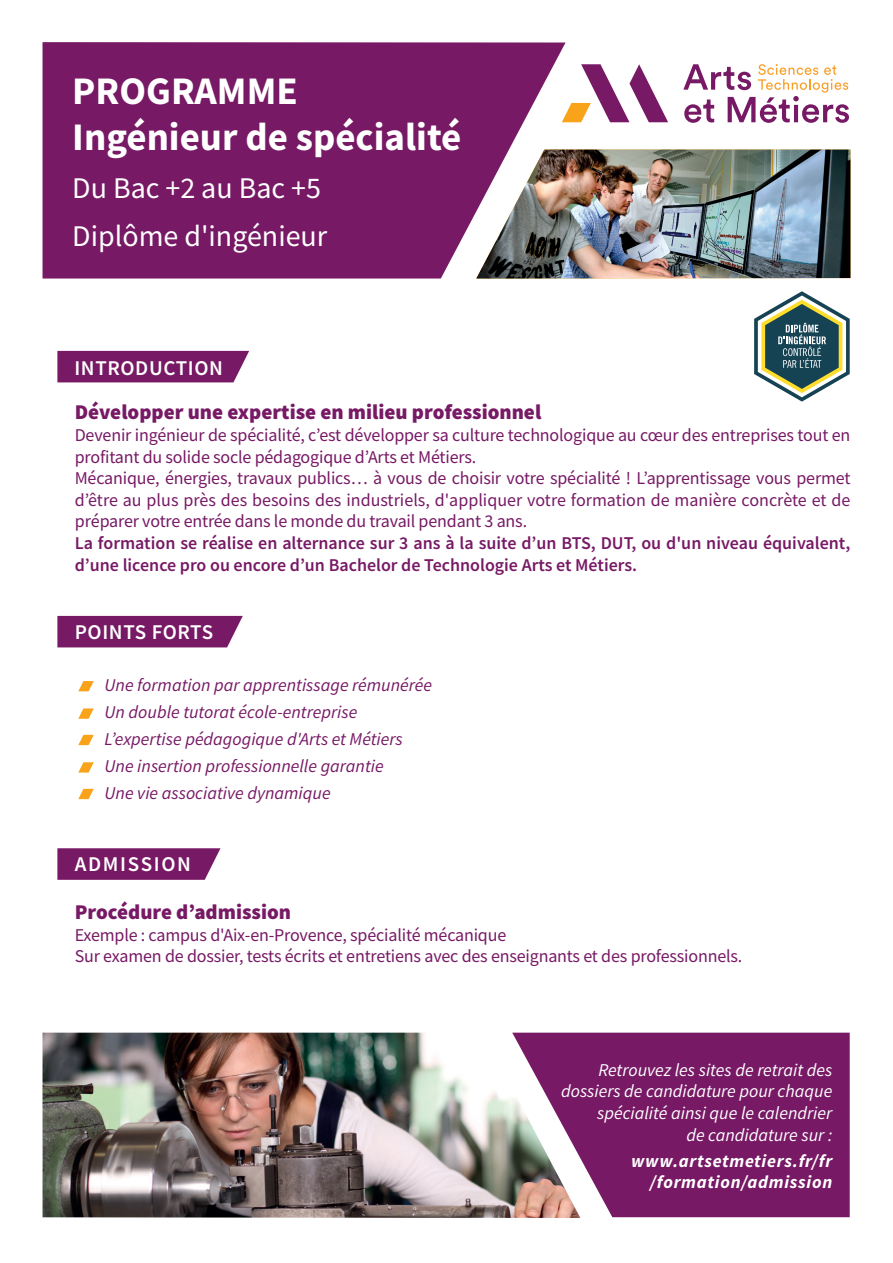
<style>
.page{position:relative;width:893px;height:1263px;background:#fff}
.page>*{position:absolute;margin:0;border:0;box-sizing:border-box;transform-origin:0 0}
.t1{font:700 39px/46.8px "Source Sans Pro";color:#fff}
.t2{font:30px/48px "Source Sans Pro";color:#fff}
.t3{font:900 21px "Source Sans Pro";color:#771965}
.t4{font:600 21px "Source Sans Pro";letter-spacing:.03em;color:#fff}
.t5{font:600 21px "Source Sans Pro";letter-spacing:.08em;color:#fff}
.t6{font:18px/21.6px "Source Sans Pro";letter-spacing:-.01em;color:#771965}
.t7{font:italic 18px/27px "Source Sans Pro";color:#771965}
.t8{font:600 18px/21.6px "Source Sans Pro";color:#771965}
.t9{font:italic 18px/21.6px "Source Sans Pro";color:#fff;text-align:right}
.t10{font:italic 700 18px/21.6px "Source Sans Pro";letter-spacing:.04em;color:#fff;text-align:right}
</style>
<div class="page">
<div style="left:580px;top:1033px;width:270px;height:184px;background:#771965"></div>
<div style="left:43px;top:42px;width:523px;height:237px;background:#771965"></div>
<img style="left:476px;top:150px;width:374px;height:129px">
<div style="left:57px;top:351px;width:192px;height:31px;background:#771965"></div>
<div style="left:57px;top:616px;width:186px;height:31px;background:#771965"></div>
<svg style="left:57px;top:848px;width:163px;height:32px"></svg>
<svg style="left:78px;top:789px;width:16px;height:10px"></svg>
<svg style="left:78px;top:762px;width:16px;height:10px"></svg>
<svg style="left:78px;top:735px;width:16px;height:10px"></svg>
<svg style="left:78px;top:708px;width:16px;height:11px"></svg>
<svg style="left:78px;top:681px;width:16px;height:10px"></svg>
<svg style="left:562px;top:64px;width:106px;height:58px"></svg>
<svg style="left:683px;top:64px;width:166px;height:59px"></svg>
<img style="left:43px;top:1033px;width:537px;height:185px">
<svg style="left:754px;top:291px;width:96px;height:111px"></svg>
<h1 class="t1" style="left:72px;top:67px;width:391px">PROGRAMME<br>Ingénieur de spécialité</h1>
<h2 class="t2" style="left:72px;top:164px;width:257px">Du Bac +2 au Bac +5<br>Diplôme d'ingénieur</h2>
<p class="t4" style="left:74px;top:354px;width:150px">INTRODUCTION</p>
<p class="t3" style="left:75px;top:398px;width:468px">Développer une expertise en milieu professionnel</p>
<p class="t6" style="left:75px;top:424px;width:777px">Devenir ingénieur de spécialité, c’est développer sa culture technologique au cœur des entreprises tout en profitant du solide socle pédagogique d’Arts et Métiers.<br>Mécanique, énergies, travaux publics… à vous de choisir votre spécialité ! L’apprentissage vous permet d’être au plus près des besoins des industriels, d'appliquer votre formation de manière concrète et de préparer votre entrée dans le monde du travail pendant 3 ans.</p>
<p class="t8" style="left:75px;top:532px;width:777px">La formation se réalise en alternance sur 3 ans à la suite d’un BTS, DUT, ou d'un niveau équivalent, d’une licence pro ou encore d’un Bachelor de Technologie Arts et Métiers.</p>
<p class="t4" style="left:75px;top:618px;width:140px">POINTS FORTS</p>
<p class="t7" style="left:105px;top:672px;width:329px">Une formation par apprentissage rémunérée Un double tutorat école-entreprise L’expertise pédagogique d'Arts et Métiers Une insertion professionnelle garantie<br>Une vie associative dynamique</p>
<p class="t5" style="left:75px;top:850px;width:118px">ADMISSION</p>
<p class="t3" style="left:75px;top:897px;width:218px">Procédure d’admission</p>
<p class="t6" style="left:75px;top:924px;width:669px">Exemple : campus d'Aix-en-Provence, spécialité mécanique<br>Sur examen de dossier, tests écrits et entretiens avec des enseignants et des professionnels.</p>
<p class="t9" style="left:561px;top:1059px;width:273px">Retrouvez les sites de retrait des dossiers de candidature pour chaque spécialité ainsi que le calendrier<br>de candidature sur :</p>
<p class="t10" style="left:631px;top:1149px;width:203px">www.artsetmetiers.fr/fr /formation/admission</p>
</div>
